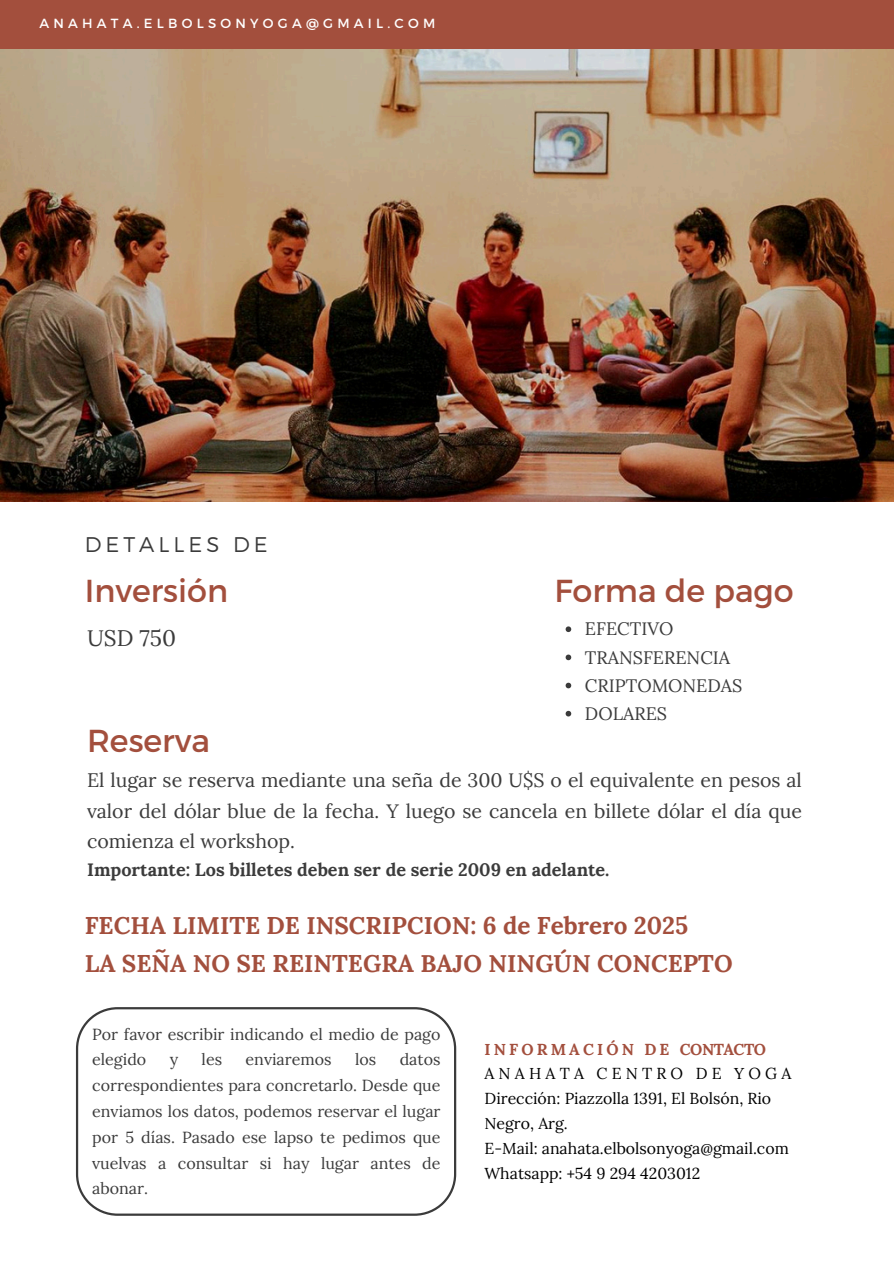
<style>
.page{position:relative;width:894px;height:1264px;background:#fff}
.page>*{position:absolute;margin:0;border:0;box-sizing:border-box;transform-origin:0 0}
.t1{font:31.8px "Montserrat";color:#a34f3d}
.t2{font:700 24.15px/38.2px "Lora";color:#a34f3d}
.t3{font:22.5px "Lora";color:#3b3b3b}
.t4{font:300 21.15px "Montserrat";letter-spacing:.19em;color:#3b3b3b}
.t5{font:19.5px/30.3px "Lora";color:#3b3b3b;text-align:justify}
.t6{font:700 18px "Lora";color:#3b3b3b}
.t7{font:18px "Lora";color:#3b3b3b}
.t8{font:16.05px/25.8px "Lora";color:#3b3b3b}
.t9{font:15.9px/24.8px "Lora";color:#000}
.t10{font:700 15.9px "Lora";letter-spacing:.195em;color:#a34f3d}
.t11{font:15.9px "Lora";letter-spacing:.265em;color:#000}
.t12{font:13.2px "Montserrat";letter-spacing:.32em;color:#fff}
</style>
<div class="page">
<div style="left:0;top:0;width:893px;height:50px;background:#a34f3d"></div>
<svg style="left:76px;top:1007px;width:380px;height:208px"></svg>
<svg style="left:565px;top:626px;width:6px;height:6px"></svg>
<svg style="left:565px;top:654px;width:6px;height:6px"></svg>
<svg style="left:565px;top:682px;width:6px;height:6px"></svg>
<svg style="left:565px;top:711px;width:6px;height:5px"></svg>
<img style="left:0;top:49px;width:893px;height:453px">
<p class="t12" style="left:39px;top:15px;width:397px">ANAHATA.ELBOLSONYOGA@GMAIL.COM</p>
<p class="t4" style="left:85px;top:530px;width:184px">DETALLES DE</p>
<p class="t1" style="left:85px;top:570px;width:145px">Inversión</p>
<p class="t3" style="left:87px;top:623px;width:90px">USD 750</p>
<h5 class="t1" style="left:87px;top:720px;width:124px">Reserva</h5>
<p class="t1" style="left:554px;top:570px;width:241px">Forma de pago</p>
<h3 class="t7" style="left:584px;top:617px;width:90px">EFECTIVO</h3>
<p class="t7" style="left:584px;top:645px;width:147px">TRANSFERENCIA</p>
<p class="t7" style="left:584px;top:673px;width:159px">CRIPTOMONEDAS</p>
<p class="t7" style="left:584px;top:701px;width:84px">DOLARES</p>
<p class="t5" style="left:87px;top:765px;width:716px">El lugar se reserva mediante una seña de 300 U$S o el equivalente en pesos al valor del dólar blue de la fecha. Y luego se cancela en billete dólar el día que comienza el workshop.</p>
<p class="t6" style="left:87px;top:858px;width:524px">Importante: Los billetes deben ser de serie 2009 en adelante.</p>
<h4 class="t2" style="left:85px;top:906px;width:649px">FECHA LIMITE DE INSCRIPCION: 6 de Febrero 2025<br>LA SEÑA NO SE REINTEGRA BAJO NINGÚN CONCEPTO</h4>
<h1 class="t8" style="left:92px;top:1020px;width:350px">Por favor escribir indicando el medio de pago elegido</h1>
<h1 class="t8" style="left:92px;top:1046px;width:350px;text-align:justify;text-indent:307px">datos correspondientes para concretarlo. Desde que enviamos los datos, podemos reservar el lugar por 5 días. Pasado ese lapso te pedimos que vuelvas a consultar si hay lugar antes de abonar.</h1>
<h1 class="t8" style="left:170px;top:1046px;width:10px">y</h1>
<h1 class="t8" style="left:201px;top:1046px;width:22px">les</h1>
<h1 class="t8" style="left:245px;top:1046px;width:87px">enviaremos</h1>
<h1 class="t8" style="left:355px;top:1046px;width:23px">los</h1>
<h1 class="t10" style="left:484px;top:1038px;width:283px">INFORMACIÓN DE CONTACTO</h1>
<h2 class="t11" style="left:484px;top:1063px;width:308px">ANAHATA CENTRO DE YOGA</h2>
<h1 class="t9" style="left:484px;top:1086px;width:288px">Dirección: Piazzolla 1391, El Bolsón, Rio<br>Negro, Arg.</h1>
<p class="t9" style="left:484px;top:1135px;width:306px">E-Mail: anahata.elbolsonyoga@gmail.com</p>
<p class="t9" style="left:484px;top:1160px;width:217px">Whatsapp: +54 9 294 4203012</p>
</div>
